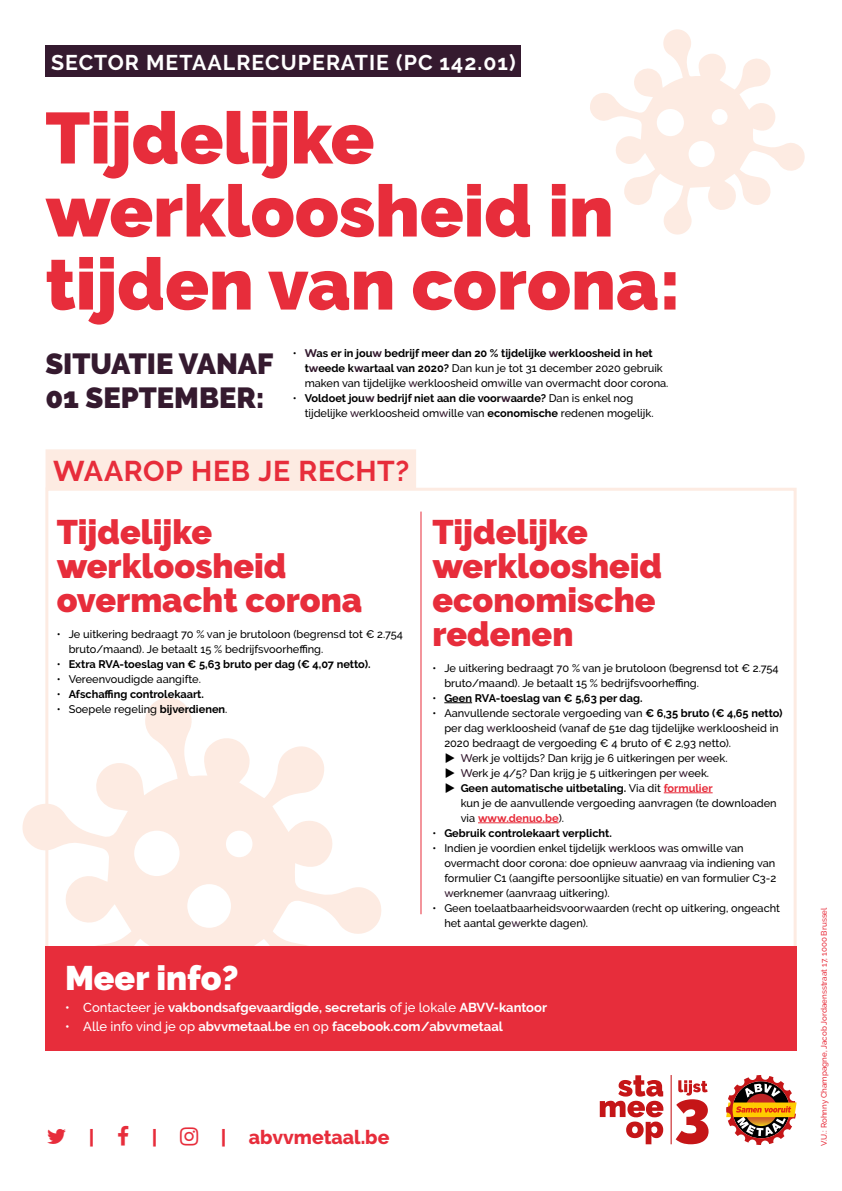
<style>
.page{position:relative;width:842px;height:1191px;background:#fff}
.page>*{position:absolute;margin:0;border:0;box-sizing:border-box;transform-origin:0 0}
.t1{font:900 72px/73px "Raleway";color:#e72d3b}
.TITEL{font:900 34px/34px "Raleway";color:#e72d3b}
.tussentitel{font:900 34px "Raleway";color:#fff}
.SUBTITEL_L{font:900 29px "Raleway";color:#351a2f}
.t2{font:700 28.5px "Raleway";letter-spacing:.02em;color:#e72d3b}
.t3{font:700 21.3px "Raleway";letter-spacing:.05em;color:#fff}
.t4{font:800 19.4px "Raleway";color:#e72d3b}
.t5{font:700 13px "Raleway";color:#fff}
.BODYCOPY{font:500 11px/15px "Raleway";color:#000}
.t6{font:700 11px "Raleway";color:#000}
.t7{font:500 8px "Raleway";color:#e72d3b}
.s1{font-weight:700;color:#351a2f}
.s2{font-weight:700}
.s3{color:#351a2f}
.s4{font-weight:500}
.s5{font-weight:700;color:#e72d3b}
</style>
<div class="page">
<svg style="left:726px;top:1075px;width:71px;height:70px"></svg>
<svg style="left:600px;top:1075px;width:63px;height:69px"></svg>
<hr style="left:671px;top:1075px;width:1px;height:69px;background:#c51517">
<svg style="left:676px;top:1080px;width:32px;height:64px"></svg>
<div style="left:45px;top:45px;width:476px;height:32px;background:#351a2f"></div>
<svg style="left:590px;top:29px;width:215px;height:206px"></svg>
<svg style="left:22px;top:697px;width:360px;height:249px"></svg>
<hr style="left:421px;top:511px;width:1px;height:403px;background:#e72d3b">
<div style="left:45px;top:946px;width:752px;height:104px;background:#e72d3b"></div>
<svg style="left:444px;top:702px;width:28px;height:1px"></svg>
<hr style="left:664px;top:792px;width:49px;height:1px;background:#e72d3b">
<hr style="left:478px;top:822px;width:81px;height:1px;background:#e72d3b">
<div style="left:46px;top:449px;width:370px;height:39px;background:#fdebe2"></div>
<h3 class="t3" style="left:51px;top:50px;width:466px">SECTOR METAALRECUPERATIE (PC 142.01)</h3>
<p class="t1" style="left:45px;top:102px;width:637px">Tijdelijke werkloosheid in tijden van corona:</p>
<p class="SUBTITEL_L" style="left:45px;top:347px;width:230px">SITUATIE VANAF</p>
<p class="SUBTITEL_L" style="left:45px;top:381px;width:221px">01 SEPTEMBER:</p>
<p class="BODYCOPY" style="left:305px;top:346px;width:365px;text-indent:-12px">• <span class="s1">W</span><span class="s2">as er in jou</span><span class="s1">w</span> <span class="s2">bedrijf meer dan 20 % tijdelijke</span> <span class="s1">w</span><span class="s2">erkloosheid in het t</span><span class="s1">w</span><span class="s2">eede k</span><span class="s1">w</span><span class="s2">artaal van 2020?</span> Dan kun je tot 31 december 2020 gebruik maken van tijdelijke <span class="s3">w</span>erkloosheid om<span class="s3">w</span>ille van overmacht door corona.</p>
<p class="BODYCOPY" style="left:305px;top:391px;width:350px;text-indent:-12px">• <span class="s2">Voldoet jou</span><span class="s1">w</span> <span class="s2">bedrijf niet aan die voor</span><span class="s1">w</span><span class="s2">aarde?</span> Dan is enkel nog tijdelijke <span class="s3">w</span>erkloosheid om<span class="s3">w</span>ille van <span class="s2">economische</span> redenen mogelijk.</p>
<p class="t2" style="left:53px;top:455px;width:358px">WAAROP HEB JE RECHT?</p>
<p class="TITEL" style="left:57px;top:514px;width:307px">Tijdelijke werkloosheid overmacht corona</p>
<p class="BODYCOPY" style="left:69px;top:626px;width:336px;text-indent:-12px">• Je uitkering bedraagt 70 % van je brutoloon (begrensd tot € 2.754 bruto/maand). Je betaalt 15 % bedrijfsvoorheffing.</p>
<p class="t6" style="left:57px;top:658px;width:315px"><span class="s4">•</span> Extra RVA-toeslag van € 5,63 bruto per dag (€ 4,07 netto).</p>
<p class="BODYCOPY" style="left:57px;top:671px;width:146px">• Vereenvoudigde aangifte.</p>
<p class="t6" style="left:57px;top:688px;width:149px"><span class="s4">•</span> Afschaffing controlekaart.</p>
<p class="BODYCOPY" style="left:57px;top:701px;width:172px">• Soepele regeling <span class="s2">bijverdienen</span>.</p>
<p class="TITEL" style="left:432px;top:514px;width:231px">Tijdelijke werkloosheid economische redenen</p>
<p class="BODYCOPY" style="left:444px;top:660px;width:336px;text-indent:-12px">• Je uitkering bedraagt 70 % van je brutoloon (begrensd tot € 2.754 bruto/maand). Je betaalt 15 % bedrijfsvoorheffing.</p>
<p class="t6" style="left:432px;top:692px;width:212px"><span class="s4">•</span> Geen RVA-toeslag van € 5,63 per dag.</p>
<p class="BODYCOPY" style="left:444px;top:705px;width:340px;text-indent:-12px">• Aanvullende sectorale vergoeding van <span class="s2">€ 6,35 bruto (€ 4,65 netto) </span>per dag <span class="s3">w</span>erkloosheid (vanaf de 51e dag tijdelijke <span class="s3">w</span>erkloosheid in<br>2020 bedraagt de vergoeding € 4 bruto of € 2,93 netto).</p>
<p class="BODYCOPY" style="left:461px;top:750px;width:268px"><span class="s3">W</span>erk je voltijds? Dan krijg je 6 uitkeringen per <span class="s3">w</span>eek.</p>
<p class="BODYCOPY" style="left:461px;top:765px;width:250px"><span class="s3">W</span>erk je 4/5? Dan krijg je 5 uitkeringen per <span class="s3">w</span>eek.</p>
<p class="BODYCOPY" style="left:461px;top:780px;width:318px"><span class="s2">Geen automatische uitbetaling.</span> Via dit <span class="s5">formulier<br></span>kun je de aanvullende vergoeding aanvragen (te downloaden via <span class="s5">www.denuo.be</span>).</p>
<p class="t6" style="left:432px;top:827px;width:181px"><span class="s4">•</span> Gebruik controlekaart verplicht.</p>
<p class="BODYCOPY" style="left:444px;top:840px;width:334px;text-indent:-12px">• Indien je voordien enkel tijdelijk <span class="s3">w</span>erkloos <span class="s3">w</span>as om<span class="s3">w</span>ille van overmacht door corona: doe opnieu<span class="s3">w</span> aanvraag via indiening van formulier C1 (aangifte persoonlijke situatie) en van formulier C3-2 <span class="s3">w</span>erknemer (aanvraag uitkering).</p>
<p class="BODYCOPY" style="left:444px;top:900px;width:337px;text-indent:-12px">• Geen toelaatbaarheidsvoor<span class="s3">w</span>aarden (recht op uitkering, ongeacht het aantal ge<span class="s3">w</span>erkte dagen).</p>
<p class="tussentitel" style="left:65px;top:958px;width:175px">Meer info?</p>
<p class="t5" style="left:65px;top:999px;width:483px"><span class="s4">• Contacteer je</span> vakbondsafgevaardigde, secretaris <span class="s4">of je lokale</span> ABVV-kantoor</p>
<p class="t5" style="left:65px;top:1018px;width:439px"><span class="s4">• Alle info vind je op</span> abvvmetaal.be <span class="s4">en op</span> facebook.com/abvvmetaal</p>
<h3 class="t4" style="left:89px;top:1126px;width:7px">|</h3>
<h3 class="t4" style="left:152px;top:1126px;width:7px">|</h3>
<h3 class="t4" style="left:221px;top:1126px;width:170px">| abvvmetaal.be</h3>
<p class="t7" style="left:819px;top:1146px;width:240px;rotate:-90deg">V.U.: Rohnny Champagne, Jacob Jordaensstraat 17, 1000 Brussel</p>
</div>
